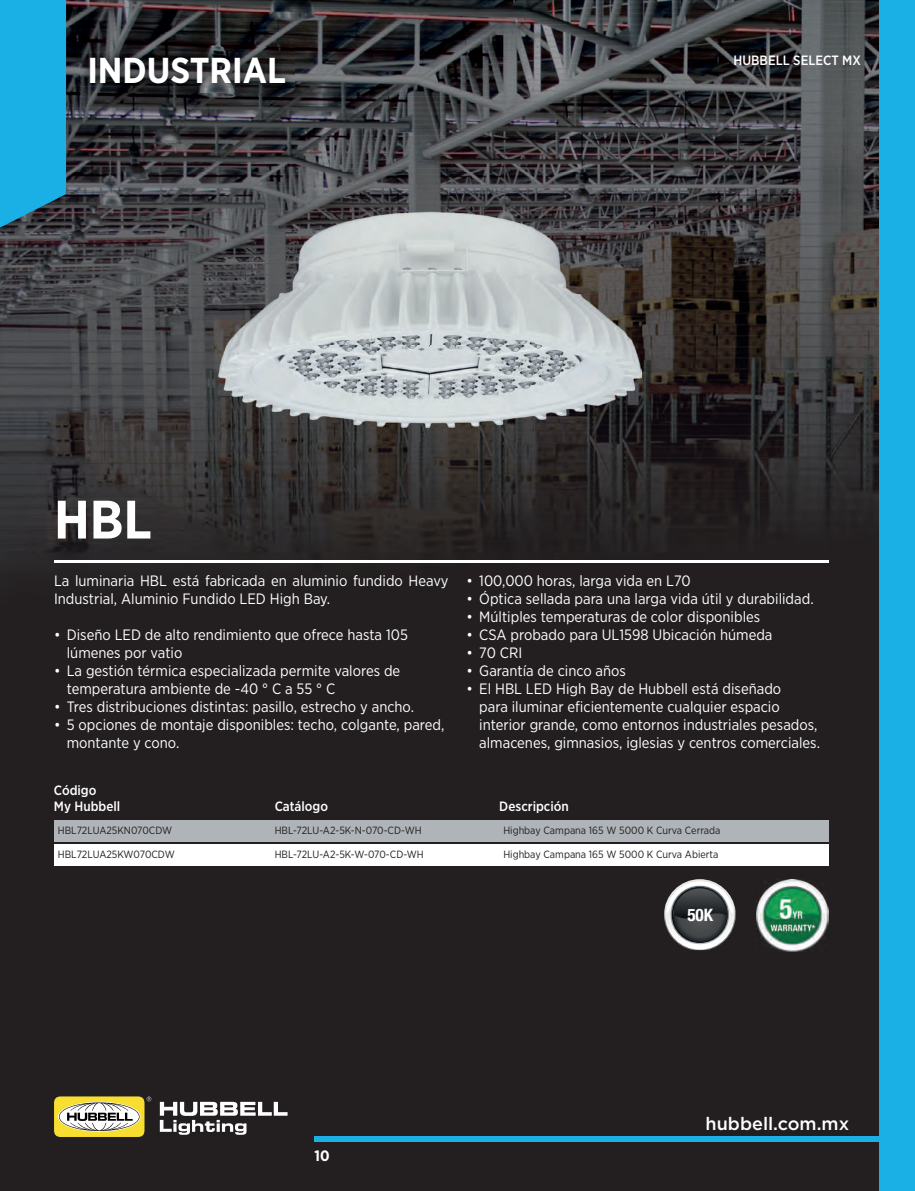
<style>
.page{position:relative;width:915px;height:1191px;background:#fff}
.page>*{position:absolute;margin:0;border:0;box-sizing:border-box;transform-origin:0 0}
.t1{font:700 54px "Gotham Narrow";color:#fff}
.t2{font:700 36px "Gotham Narrow";color:#fff}
.t3{font:500 18px "Gotham Pro";color:#fff}
.t4{font:700 condensed 17.1px "Helvetica Neue LT Std";color:#fff}
.t5{font:15px/18px "Gotham Narrow";color:#fff}
.t6{font:700 15px "Gotham Narrow";color:#fff}
.t7{font:500 13.5px/16.2px "Gotham Narrow";color:#fff}
.t8{font:10.5px "Gotham Narrow";color:#231f20}
</style>
<div class="page">
<img style="left:0;top:0;width:879px;height:1191px">
<img style="left:80px;top:47px;width:215px;height:46px">
<img style="left:219px;top:202px;width:422px;height:239px">
<div style="left:54px;top:820px;width:774px;height:21px;background:#aeb4b7"></div>
<div style="left:54px;top:844px;width:774px;height:21px;background:#fff"></div>
<svg style="left:0;top:0;width:66px;height:228px;background:#1ba5d8"></svg>
<div style="left:879px;top:0;width:35px;height:1191px;background:#1aafe5"></div>
<svg style="left:160px;top:1101px;width:127px;height:33px"></svg>
<div style="left:54px;top:1096px;width:90px;height:41px;background:#f9de32;border-radius:7px"></div>
<svg style="left:59px;top:1102px;width:80px;height:29px"></svg>
<svg style="left:147px;top:1096px;width:4px;height:5px"></svg>
<div style="left:314px;top:1137px;width:600px;height:5px;background:#1aafe5"></div>
<hr style="left:54px;top:560px;width:774px;height:3px;background:#fff">
<img style="left:756px;top:879px;width:72px;height:72px">
<img style="left:663px;top:879px;width:72px;height:71px">
<img style="left:664px;top:880px;width:70px;height:69px">
<img style="left:670px;top:885px;width:58px;height:59px;border-radius:29px">
<img style="left:671px;top:887px;width:56px;height:56px;border-radius:28px">
<img style="left:673px;top:916px;width:53px;height:2px">
<svg style="left:664px;top:881px;width:70px;height:35px"></svg>
<h2 class="t2" style="left:87px;top:47px;width:200px">INDUSTRIAL</h2>
<p class="t7" style="left:733px;top:52px;width:129px">HUBBELL SELECT MX</p>
<h1 class="t1" style="left:54px;top:485px;width:99px">HBL</h1>
<p class="t5" style="left:54px;top:571px;width:396px">La luminaria HBL está fabricada en aluminio fundido Heavy<br>Industrial, Aluminio Fundido LED High Bay.</p>
<p class="t5" style="left:67px;top:625px;width:342px;text-indent:-13px">• Diseño LED de alto rendimiento que ofrece hasta 105 lúmenes por vatio</p>
<p class="t5" style="left:67px;top:661px;width:335px;text-indent:-13px">• La gestión térmica especializada permite valores de temperatura ambiente de -40 ° C a 55 ° C</p>
<p class="t5" style="left:54px;top:697px;width:361px">• Tres distribuciones distintas: pasillo, estrecho y ancho.</p>
<p class="t5" style="left:67px;top:715px;width:379px;text-indent:-13px">• 5 opciones de montaje disponibles: techo, colgante, pared, montante y cono.</p>
<p class="t5" style="left:466px;top:571px;width:225px">• 100,000 horas, larga vida en L70</p>
<p class="t5" style="left:466px;top:589px;width:348px">• Óptica sellada para una larga vida útil y durabilidad.</p>
<p class="t5" style="left:466px;top:607px;width:295px">• Múltiples temperaturas de color disponibles</p>
<p class="t5" style="left:466px;top:625px;width:307px">• CSA probado para UL1598 Ubicación húmeda</p>
<p class="t5" style="left:466px;top:643px;width:57px">• 70 CRI</p>
<p class="t5" style="left:466px;top:661px;width:161px">• Garantía de cinco años</p>
<p class="t5" style="left:479px;top:679px;width:342px;text-indent:-13px">• El HBL LED High Bay de Hubbell está diseñado<br>para iluminar eficientemente cualquier espacio interior grande, como entornos industriales pesados, almacenes, gimnasios, iglesias y centros comerciales.</p>
<p class="t7" style="left:54px;top:782px;width:68px">Código<br>My Hubbell</p>
<p class="t8" style="left:58px;top:823px;width:116px">HBL72LUA25KN070CDW</p>
<p class="t8" style="left:58px;top:847px;width:118px">HBL72LUA25KW070CDW</p>
<p class="t7" style="left:274px;top:798px;width:55px">Catálogo</p>
<p class="t7" style="left:499px;top:798px;width:71px">Descripción</p>
<p class="t8" style="left:274px;top:823px;width:148px">HBL-72LU-A2-5K-N-070-CD-WH</p>
<p class="t8" style="left:274px;top:847px;width:151px">HBL-72LU-A2-5K-W-070-CD-WH</p>
<p class="t6" style="left:314px;top:1146px;width:17px">10</p>
<p class="t8" style="left:503px;top:823px;width:218px">Highbay Campana 165 W 5000 K Curva Cerrada</p>
<p class="t8" style="left:503px;top:847px;width:216px">Highbay Campana 165 W 5000 K Curva Abierta</p>
<p class="t4" style="left:687px;top:904px;width:27px">50K</p>
<p class="t3" style="left:705px;top:1113px;width:145px">hubbell.com.mx</p>
</div>
